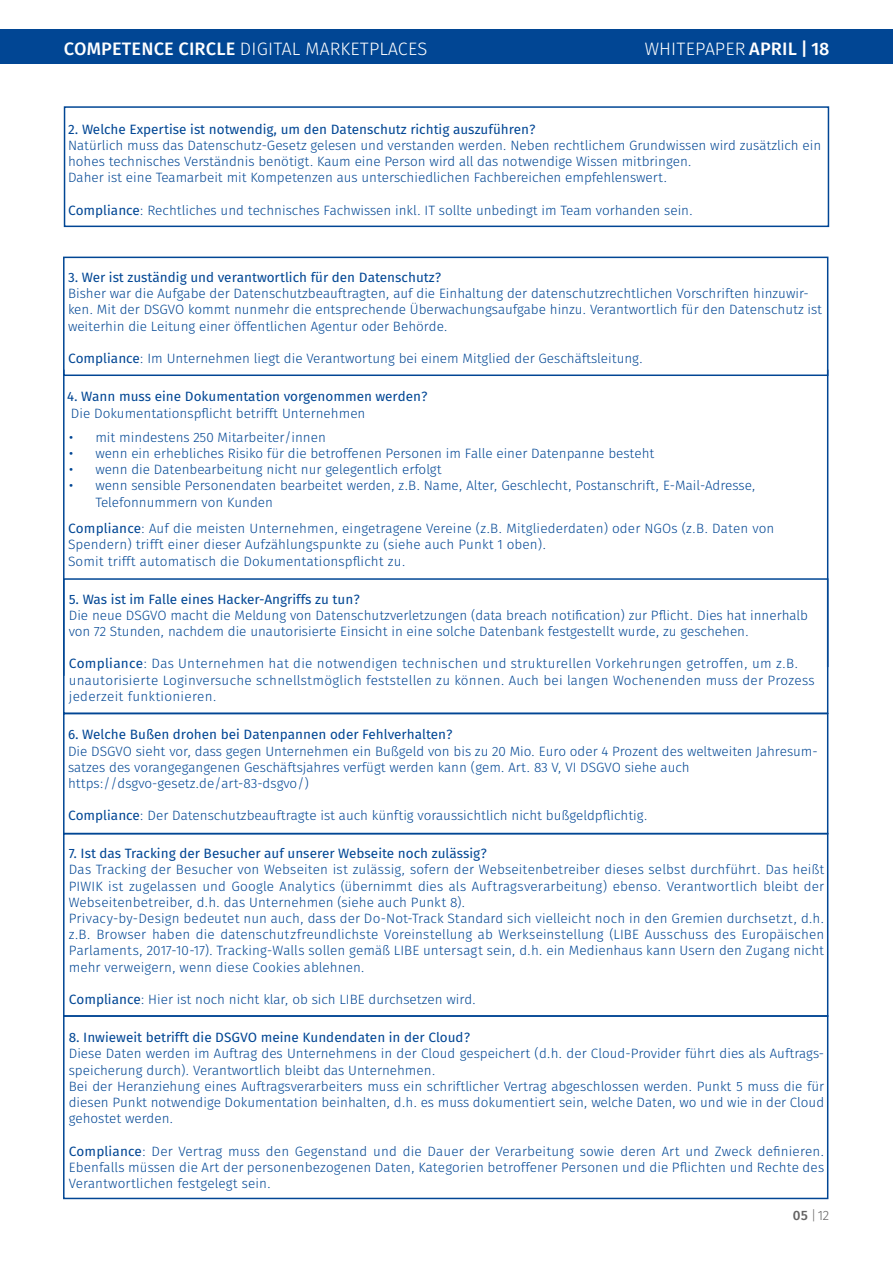
<style>
.page{position:relative;width:893px;height:1263px;background:#fff}
.page>*{position:absolute;margin:0;border:0;box-sizing:border-box;transform-origin:0 0}
.t1{font:18px "Fira Sans OT Light";letter-spacing:.01em;color:#fff}
.t2{font:13.5px/16.2px "Fira Sans OT Light";color:#014694}
.t3{font:13.5px "Fira Sans OT";color:#014694}
.t4{font:13.5px/16.2px "Fira Sans OT Light";letter-spacing:.02em;color:#014694}
.t5{font:13.5px "Fira Sans OT Light";color:#646363}
.s1{font-family:"Fira Sans OT Medium"}
.s2{font-family:"Fira Sans OT"}
</style>
<div class="page">
<div style="left:63px;top:578px;width:765px;height:136px;border:2px solid #014694"></div>
<div style="left:63px;top:257px;width:765px;height:119px;border:2px solid #014694"></div>
<div style="left:0;top:30px;width:893px;height:34px;background:#014694"></div>
<hr style="left:63px;top:370px;width:2px;height:306px;background:#014694">
<hr style="left:827px;top:370px;width:1px;height:297px;background:#014694">
<div style="left:63px;top:713px;width:765px;height:121px;border:2px solid #014694"></div>
<div style="left:63px;top:833px;width:765px;height:184px;border:2px solid #014694"></div>
<div style="left:63px;top:1015px;width:765px;height:184px;border:2px solid #014694"></div>
<div style="left:64px;top:106px;width:765px;height:121px;border:2px solid #014694"></div>
<h1 class="t1" style="left:64px;top:36px;width:365px"><span class="s1">COMPETENCE CIRCLE</span> DIGITAL MARKETPLACES</h1>
<h1 class="t1" style="left:645px;top:36px;width:186px">WHITEPAPER <span class="s1">APRIL | 18</span></h1>
<p class="t3" style="left:68px;top:119px;width:469px">2. Welche Expertise ist notwendig, um den Datenschutz richtig auszuführen?</p>
<p class="t2" style="left:68px;top:138px;width:755px">Natürlich muss das Datenschutz-Gesetz gelesen und verstanden werden. Neben rechtlichem Grundwissen wird zusätzlich ein hohes technisches Verständnis benötigt. Kaum eine Person wird all das notwendige Wissen mitbringen.<br>Daher ist eine Teamarbeit mit Kompetenzen aus unterschiedlichen Fachbereichen empfehlenswert.</p>
<p class="t2" style="left:68px;top:203px;width:626px"><span class="s2">Compliance</span>: Rechtliches und technisches Fachwissen inkl. IT sollte unbedingt im Team vorhanden sein.</p>
<p class="t3" style="left:68px;top:268px;width:375px">3. Wer ist zuständig und verantwortlich für den Datenschutz?</p>
<p class="t2" style="left:68px;top:286px;width:756px">Bisher war die Aufgabe der Datenschutzbeauftragten, auf die Einhaltung der datenschutzrechtlichen Vorschriften hinzuwir&shy;ken. Mit der DSGVO kommt nunmehr die entsprechende Überwachungsaufgabe hinzu. Verantwortlich für den Datenschutz ist weiterhin die Leitung einer öffentlichen Agentur oder Behörde.</p>
<p class="t2" style="left:68px;top:351px;width:576px"><span class="s2">Compliance</span>: Im Unternehmen liegt die Verantwortung bei einem Mitglied der Geschäftsleitung.</p>
<p class="t3" style="left:67px;top:387px;width:362px">4. Wann muss eine Dokumentation vorgenommen werden?</p>
<p class="t2" style="left:71px;top:406px;width:296px">Die Dokumentationspflicht betrifft Unternehmen</p>
<p class="t2" style="left:68px;top:430px;width:259px">• mit mindestens 250 Mitarbeiter/innen</p>
<p class="t2" style="left:68px;top:446px;width:588px">• wenn ein erhebliches Risiko für die betroffenen Personen im Falle einer Datenpanne besteht</p>
<p class="t2" style="left:68px;top:462px;width:375px">• wenn die Datenbearbeitung nicht nur gelegentlich erfolgt</p>
<p class="t2" style="left:95px;top:479px;width:662px;text-indent:-27px">• wenn sensible Personendaten bearbeitet werden, z.B. Name, Alter, Geschlecht, Postanschrift, E-Mail-Adresse,<br>Telefonnummern von Kunden</p>
<p class="t2" style="left:68px;top:521px;width:708px"><span class="s2">Compliance</span>: Auf die meisten Unternehmen, eingetragene Vereine (z.B. Mitgliederdaten) oder NGOs (z.B. Daten von<br>Spendern) trifft einer dieser Aufzählungspunkte zu (siehe auch Punkt 1 oben).<br>Somit trifft automatisch die Dokumentationspflicht zu.</p>
<p class="t3" style="left:69px;top:589px;width:293px">5. Was ist im Falle eines Hacker-Angriffs zu tun?</p>
<p class="t2" style="left:69px;top:608px;width:741px">Die neue DSGVO macht die Meldung von Datenschutzverletzungen (data breach notification) zur Pflicht. Dies hat innerhalb von 72 Stunden, nachdem die unautorisierte Einsicht in eine solche Datenbank festgestellt wurde, zu geschehen.</p>
<p class="t4" style="left:69px;top:657px;width:747px"><span class="s2">Compliance</span>: Das Unternehmen hat die notwendigen technischen und strukturellen Vorkehrungen getroffen, um z.B. unautorisierte Loginversuche schnellstmöglich feststellen zu können. Auch bei langen Wochenenden muss der Prozess jederzeit funktionieren.</p>
<p class="t3" style="left:68px;top:725px;width:387px">6. Welche Bußen drohen bei Datenpannen oder Fehlverhalten?</p>
<p class="t2" style="left:68px;top:744px;width:751px">Die DSGVO sieht vor, dass gegen Unternehmen ein Bußgeld von bis zu 20 Mio. Euro oder 4 Prozent des weltweiten Jahresum&shy;satzes des vorangegangenen Geschäftsjahres verfügt werden kann (gem. Art. 83 V, VI DSGVO siehe auch https://dsgvo-gesetz.de/art-83-dsgvo/)</p>
<p class="t2" style="left:68px;top:809px;width:581px"><span class="s2">Compliance</span>: Der Datenschutzbeauftragte ist auch künftig voraussichtlich nicht bußgeldpflichtig.</p>
<p class="t3" style="left:69px;top:844px;width:420px">7. Ist das Tracking der Besucher auf unserer Webseite noch zulässig?</p>
<p class="t2" style="left:69px;top:862px;width:757px">Das Tracking der Besucher von Webseiten ist zulässig, sofern der Webseitenbetreiber dieses selbst durchführt. Das heißt PIWIK ist zugelassen und Google Analytics (übernimmt dies als Auftragsverarbeitung) ebenso. Verantwortlich bleibt der Webseitenbetreiber, d.h. das Unternehmen (siehe auch Punkt 8).<br>Privacy-by-Design bedeutet nun auch, dass der Do-Not-Track Standard sich vielleicht noch in den Gremien durchsetzt, d.h. z.B. Browser haben die datenschutzfreundlichste Voreinstellung ab Werkseinstellung (LIBE Ausschuss des Europäischen Parlaments, 2017-10-17). Tracking-Walls sollen gemäß LIBE untersagt sein, d.h. ein Medienhaus kann Usern den Zugang nicht mehr verweigern, wenn diese Cookies ablehnen.</p>
<p class="t2" style="left:69px;top:992px;width:409px"><span class="s2">Compliance</span>: Hier ist noch nicht klar, ob sich LIBE durchsetzen wird.</p>
<p class="t3" style="left:69px;top:1028px;width:403px">8. Inwieweit betrifft die DSGVO meine Kundendaten in der Cloud?</p>
<p class="t2" style="left:69px;top:1046px;width:757px">Diese Daten werden im Auftrag des Unternehmens in der Cloud gespeichert (d.h. der Cloud-Provider führt dies als Auftrags&shy;speicherung durch). Verantwortlich bleibt das Unternehmen.<br>Bei der Heranziehung eines Auftragsverarbeiters muss ein schriftlicher Vertrag abgeschlossen werden. Punkt 5 muss die für diesen Punkt notwendige Dokumentation beinhalten, d.h. es muss dokumentiert sein, welche Daten, wo und wie in der Cloud gehostet werden.</p>
<p class="t2" style="left:69px;top:1144px;width:757px;text-align:justify"><span class="s2">Compliance</span>: Der Vertrag muss den Gegenstand und die Dauer der Verarbeitung sowie deren Art und Zweck definieren.<br>Ebenfalls müssen die Art der personenbezogenen Daten, Kategorien betroffener Personen und die Pflichten und Rechte des Verantwortlichen festgelegt sein.</p>
<p class="t5" style="left:793px;top:1206px;width:38px"><span class="s1">05</span> |12</p>
</div>
